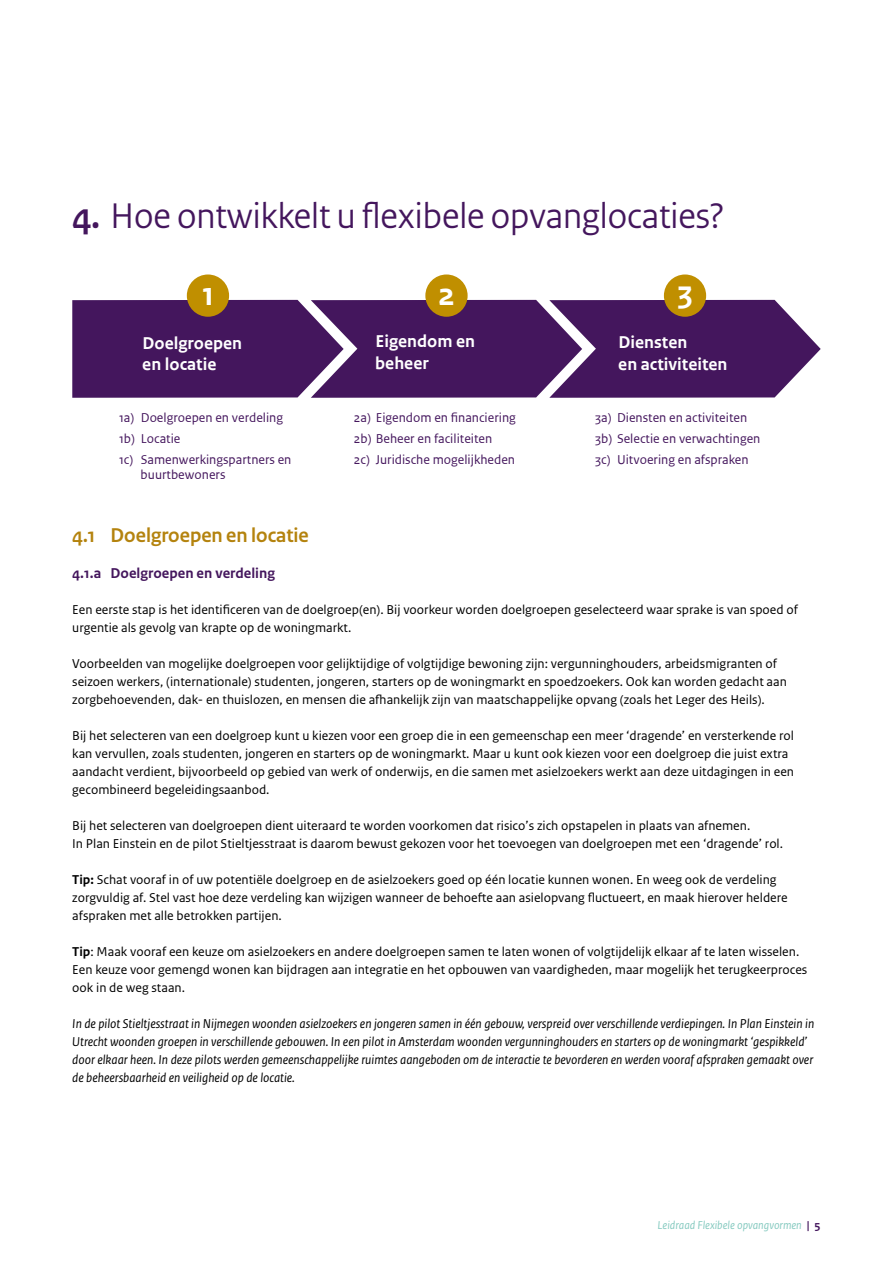
<style>
.page{position:relative;width:893px;height:1263px;background:#fff}
.page>*{position:absolute;margin:0;border:0;box-sizing:border-box;transform-origin:0 0}
.t1{font:37.5px "Rijksoverheid Sans Heading";color:#44165d}
.t2{font:700 33px "Rijksoverheid Sans Text TT";color:#fff}
.t3{font:700 21px "Rijksoverheid Sans Heading";color:#b4830e}
.t4{font:700 18px/21.6px "Rijksoverheid Sans Text TT";color:#fff}
.t5{font:700 15px "Rijksoverheid Sans Text";color:#44165d}
.t6{font:13.5px/18px "Rijksoverheid Sans Text";color:#000}
.t7{font:italic 13.5px/18px "Rijksoverheid Sans Text";color:#000}
.t8{font:13.5px/21px "Rijksoverheid Sans Text TT";color:#44165d}
.t9{font:italic 12px "Rijksoverheid Sans Text";color:#86cac0}
.s1{font-weight:700}
.s2{font-weight:700;font-style:normal;color:#44165d}
</style>
<div class="page">
<svg style="left:72px;top:300px;width:749px;height:98px;background:#4f2467"></svg>
<div style="left:187px;top:274px;width:42px;height:43px;background:#c08f00;border-radius:50%"></div>
<div style="left:425px;top:274px;width:43px;height:43px;background:#c08f00;border-radius:50%"></div>
<div style="left:664px;top:274px;width:42px;height:43px;background:#c08f00;border-radius:50%"></div>
<h1 class="t1" style="left:72px;top:194px;width:653px"><span class="s1">4.</span> Hoe ontwikkelt u flexibele opvanglocaties?</h1>
<h2 class="t2" style="left:201px;top:275px;width:16px">1</h2>
<h2 class="t2" style="left:438px;top:275px;width:18px">2</h2>
<h2 class="t2" style="left:677px;top:274px;width:17px">3</h2>
<h3 class="t4" style="left:142px;top:332px;width:101px">Doelgroepen en locatie</h3>
<h3 class="t4" style="left:375px;top:331px;width:101px">Eigendom en beheer</h3>
<h3 class="t4" style="left:618px;top:332px;width:111px">Diensten<br>en activiteiten</h3>
<p class="t8" style="left:119px;top:407px;width:174px">1a) Doelgroepen en verdeling<br>1b) Locatie<br>1c) Samenwerkingspartners en</p>
<p class="t8" style="left:141px;top:464px;width:86px">buurtbewoners</p>
<p class="t8" style="left:354px;top:407px;width:163px">2a) Eigendom en financiering<br>2b) Beheer en faciliteiten<br>2c) Juridische mogelijkheden</p>
<p class="t8" style="left:595px;top:407px;width:167px">3a) Diensten en activiteiten<br>3b) Selectie en verwachtingen<br>3c) Uitvoering en afspraken</p>
<h3 class="t3" style="left:72px;top:523px;width:238px">4.1 Doelgroepen en locatie</h3>
<p class="t5" style="left:72px;top:564px;width:204px">4.1.a Doelgroepen en verdeling</p>
<p class="t6" style="left:72px;top:601px;width:727px">Een eerste stap is het identificeren van de doelgroep(en). Bij voorkeur worden doelgroepen geselecteerd waar sprake is van spoed of urgentie als gevolg van krapte op de woningmarkt.</p>
<p class="t6" style="left:72px;top:655px;width:716px">Voorbeelden van mogelijke doelgroepen voor gelijktijdige of volgtijdige bewoning zijn: vergunninghouders, arbeidsmigranten of seizoen werkers, (internationale) studenten, jongeren, starters op de woningmarkt en spoedzoekers. Ook kan worden gedacht aan zorgbehoevenden, dak- en thuislozen, en mensen die afhankelijk zijn van maatschappelijke opvang (zoals het Leger des Heils).</p>
<p class="t6" style="left:72px;top:727px;width:723px">Bij het selecteren van een doelgroep kunt u kiezen voor een groep die in een gemeenschap een meer ‘dragende’ en versterkende rol kan vervullen, zoals studenten, jongeren en starters op de woningmarkt. Maar u kunt ook kiezen voor een doelgroep die juist extra aandacht verdient, bijvoorbeeld op gebied van werk of onderwijs, en die samen met asielzoekers werkt aan deze uitdagingen in een gecombineerd begeleidingsaanbod.</p>
<p class="t6" style="left:72px;top:817px;width:712px">Bij het selecteren van doelgroepen dient uiteraard te worden voorkomen dat risico’s zich opstapelen in plaats van afnemen.<br>In Plan Einstein en de pilot Stieltjesstraat is daarom bewust gekozen voor het toevoegen van doelgroepen met een ‘dragende’ rol.</p>
<p class="t6" style="left:72px;top:871px;width:717px"><span class="s1">Tip:</span> Schat vooraf in of uw potentiële doelgroep en de asielzoekers goed op één locatie kunnen wonen. En weeg ook de verdeling zorgvuldig af. Stel vast hoe deze verdeling kan wijzigen wanneer de behoefte aan asielopvang fluctueert, en maak hierover heldere afspraken met alle betrokken partijen.</p>
<p class="t6" style="left:72px;top:943px;width:736px"><span class="s1">Tip</span>: Maak vooraf een keuze om asielzoekers en andere doelgroepen samen te laten wonen of volgtijdelijk elkaar af te laten wisselen.<br>Een keuze voor gemengd wonen kan bijdragen aan integratie en het opbouwen van vaardigheden, maar mogelijk het terugkeerproces ook in de weg staan.</p>
<p class="t7" style="left:72px;top:1015px;width:744px">In de pilot Stieltjesstraat in Nijmegen woonden asielzoekers en jongeren samen in één gebouw, verspreid over verschillende verdiepingen. In Plan Einstein in Utrecht woonden groepen in verschillende gebouwen. In een pilot in Amsterdam woonden vergunninghouders en starters op de woningmarkt ‘gespikkeld’ door elkaar heen. In deze pilots werden gemeenschappelijke ruimtes aangeboden om de interactie te bevorderen en werden vooraf afspraken gemaakt over de beheersbaarheid en veiligheid op de locatie.</p>
<p class="t9" style="left:658px;top:1218px;width:165px">Leidraad Flexibele opvangvormen <span class="s2">| 5</span></p>
</div>
